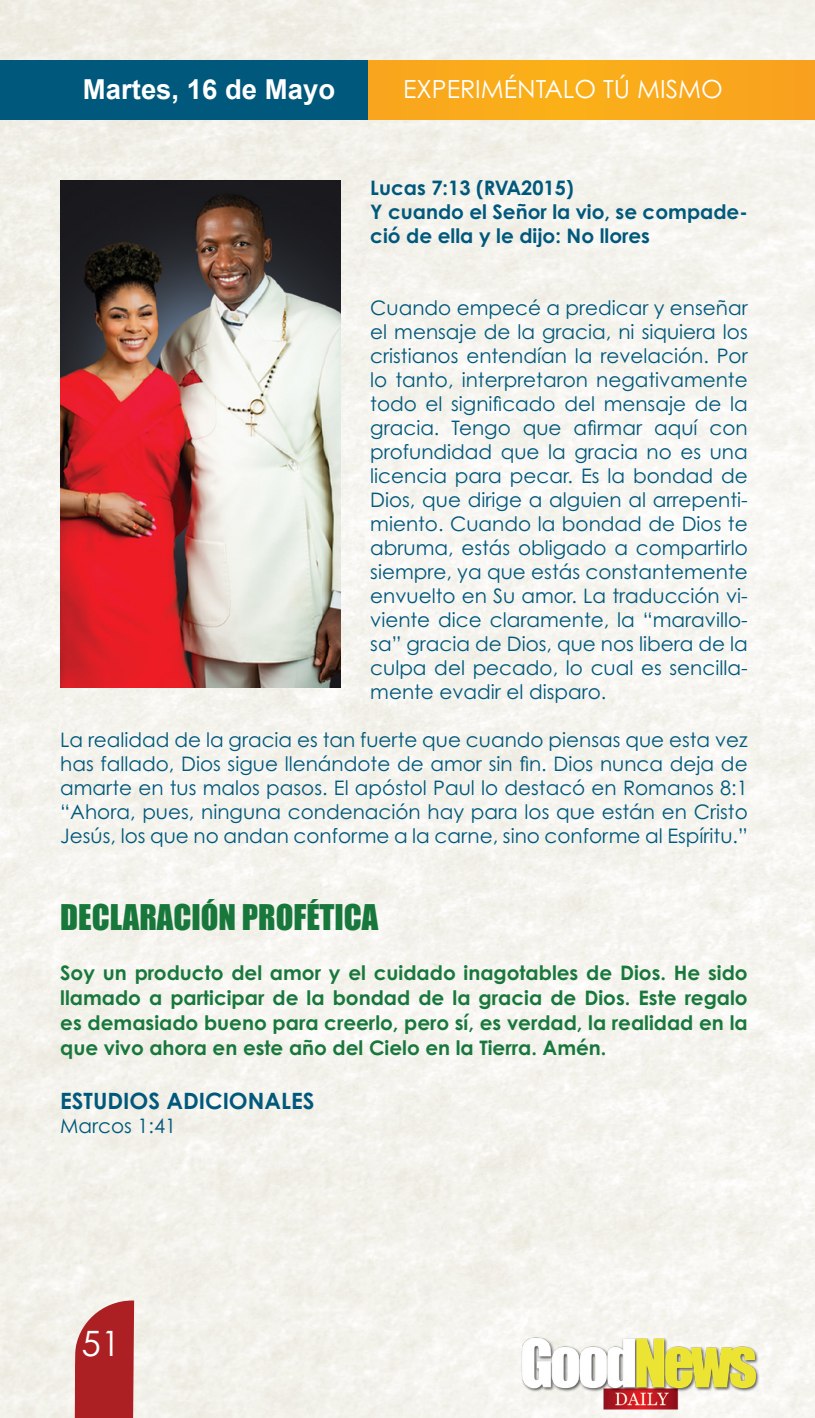
<style>
.page{position:relative;width:815px;height:1418px;background:#fff}
.page>*{position:absolute;margin:0;border:0;box-sizing:border-box;transform-origin:0 0}
.t1{font:35px "Century Gothic Pro";color:#fff}
.t2{font:32.5px "Impact";color:#18783c}
.t3{font:700 27.5px "Arial";color:#fff}
.t4{font:25px "Century Gothic Pro";color:#fff}
.t5{font:700 22.5px "Century Gothic Pro";color:#00587c}
.t6{font:20px/24px "Century Gothic Pro";color:#00587c;text-align:justify}
.t7{font:700 20px/25px "Century Gothic Pro";color:#18783c;text-align:justify}
.t8{font:700 20px/24px "Century Gothic Pro";color:#00587c}
</style>
<div class="page">
<img style="left:0;top:0;width:815px;height:1417px">
<div style="left:139px;top:60px;width:676px;height:60px;background:#faa91c"></div>
<div style="left:0;top:60px;width:368px;height:60px;background:#00587c"></div>
<svg style="left:73px;top:1300px;width:61px;height:117px;background:#b53c3e"></svg>
<img style="left:516px;top:1335px;width:245px;height:76px">
<img style="left:60px;top:180px;width:280px;height:507px">
<p class="t3" style="left:83px;top:71px;width:254px">Martes, 16 de Mayo</p>
<p class="t4" style="left:403px;top:73px;width:321px">EXPERIMÉNTALO TÚ MISMO</p>
<p class="t8" style="left:370px;top:175px;width:205px">Lucas 7:13 (RVA2015)</p>
<p class="t8" style="left:370px;top:199px;width:379px">Y cuando el Señor la vio, se compade&shy;ció de ella y le dijo: No llores</p>
<p class="t6" style="left:370px;top:295px;width:379px">Cuando empecé a predicar y enseñar el mensaje de la gracia, ni siquiera los cristianos entendían la revelación. Por lo tanto, interpretaron negativamente todo el significado del mensaje de la gracia. Tengo que afirmar aquí con profundidad que la gracia no es una licencia para pecar. Es la bondad de Dios, que dirige a alguien al arrepenti&shy;miento. Cuando la bondad de Dios te abruma, estás obligado a compartirlo siempre, ya que estás constantemente envuelto en Su amor. La traducción vi&shy;viente dice claramente, la “maravillo&shy;sa” gracia de Dios, que nos libera de la culpa del pecado, lo cual es sencilla&shy;mente evadir el disparo.</p>
<p class="t6" style="left:60px;top:727px;width:689px">La realidad de la gracia es tan fuerte que cuando piensas que esta vez has fallado, Dios sigue llenándote de amor sin fin. Dios nunca deja de amarte en tus malos pasos. El apóstol Paul lo destacó en Romanos 8:1 “Ahora, pues, ninguna condenación hay para los que están en Cristo Jesús, los que no andan conforme a la carne, sino conforme al Espíritu.”</p>
<p class="t2" style="left:60px;top:892px;width:320px">DECLARACIÓN PROFÉTICA</p>
<p class="t7" style="left:60px;top:960px;width:689px">Soy un producto del amor y el cuidado inagotables de Dios. He sido llamado a participar de la bondad de la gracia de Dios. Este regalo es demasiado bueno para creerlo, pero sí, es verdad, la realidad en la que vivo ahora en este año del Cielo en la Tierra. Amén.</p>
<p class="t5" style="left:60px;top:1087px;width:256px">ESTUDIOS ADICIONALES</p>
<p class="t6" style="left:60px;top:1113px;width:118px">Marcos 1:41</p>
<h1 class="t1" style="left:82px;top:1322px;width:40px">51</h1>
</div>
